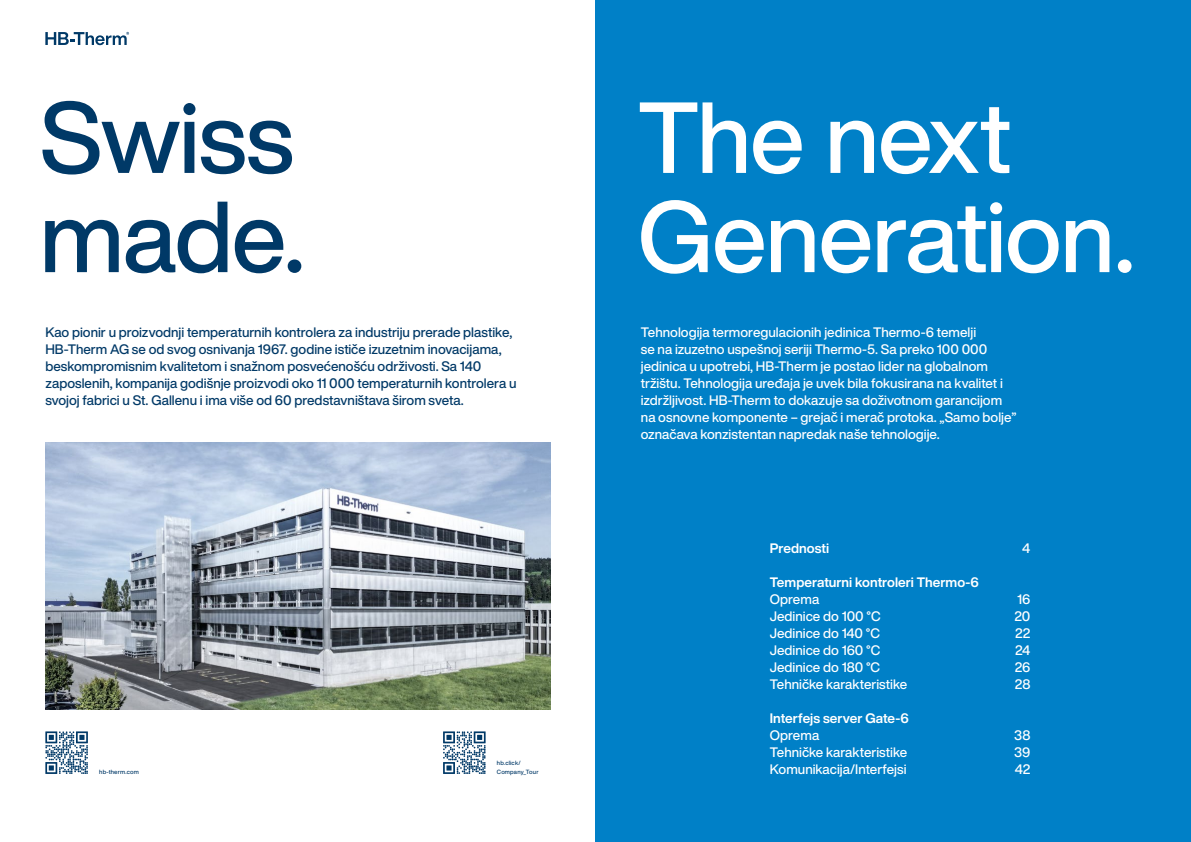
<style>
.page{position:relative;width:1191px;height:842px;background:#fff}
.page>*{position:absolute;margin:0;border:0;box-sizing:border-box;transform-origin:0 0}
.t1{font:500 99px/99.2px "Helvetica Now Display";letter-spacing:-.015em;color:#fff}
.t2{font:500 99px/99.2px "Helvetica Now Display";letter-spacing:-.01em;color:#003967}
.t3{font:500 13.5px/17px "Helvetica Now Display";color:#fff}
.t4{font:500 13.5px/17px "Helvetica Now Display";color:#003967}
.t5{font:700 13.5px "Helvetica Now Display";color:#fff}
.t6{font:500 6px "Helvetica Now Display";letter-spacing:.025em;color:#003967}
</style>
<div class="page">
<div style="left:595px;top:0;width:596px;height:842px;background:#0080c7"></div>
<svg style="left:45px;top:32px;width:84px;height:13px"></svg>
<svg style="left:443px;top:731px;width:42px;height:43px"></svg>
<img style="left:45px;top:442px;width:505px;height:267px">
<svg style="left:45px;top:731px;width:43px;height:43px"></svg>
<h1 class="t2" style="left:40px;top:88px;width:267px">Swiss made.</h1>
<p class="t4" style="left:45px;top:324px;width:472px">Kao pionir u proizvodnji temperaturnih kontrolera za industriju prerade plastike, HB-Therm AG se od svog osnivanja 1967. godine ističe izuzetnim inovacijama, beskompromisnim kvalitetom i snažnom posvećenošću održivosti. Sa 140 zaposlenih, kompanija godišnje proizvodi oko 11 000 temperaturnih kontrolera u svojoj fabrici u St. Gallenu i ima više od 60 predstavništava širom sveta.</p>
<p class="t6" style="left:497px;top:759px;width:25px">hb.click/</p>
<p class="t6" style="left:99px;top:768px;width:41px">hb-therm.com</p>
<p class="t6" style="left:497px;top:768px;width:43px">Company_Tour</p>
<h1 class="t1" style="left:638px;top:88px;width:499px">The next<br>Generation.</h1>
<p class="t3" style="left:641px;top:324px;width:377px">Tehnologija termoregulacionih jedinica Thermo-6 temelji<br>se na izuzetno uspešnoj seriji Thermo-5. Sa preko 100 000 jedinica u upotrebi, HB-Therm je postao lider na globalnom tržištu. Tehnologija uređaja je uvek bila fokusirana na kvalitet i izdržljivost. HB-Therm to dokazuje sa doživotnom garancijom na osnovne komponente – grejač i merač protoka. „Samo bolje” označava konzistentan napredak naše tehnologije.</p>
<p class="t5" style="left:770px;top:539px;width:61px">Prednosti</p>
<p class="t3" style="left:1022px;top:539px;width:10px">4</p>
<p class="t5" style="left:770px;top:573px;width:211px">Temperaturni kontroleri Thermo-6</p>
<p class="t3" style="left:770px;top:590px;width:51px">Oprema</p>
<p class="t3" style="left:1017px;top:590px;width:15px">16</p>
<p class="t3" style="left:770px;top:607px;width:112px">Jedinice do 100 °C</p>
<p class="t3" style="left:1014px;top:607px;width:17px">20</p>
<p class="t3" style="left:770px;top:624px;width:112px">Jedinice do 140 °C</p>
<p class="t3" style="left:1015px;top:624px;width:17px">22</p>
<p class="t3" style="left:770px;top:641px;width:112px">Jedinice do 160 °C</p>
<p class="t3" style="left:1015px;top:641px;width:17px">24</p>
<p class="t3" style="left:770px;top:658px;width:112px">Jedinice do 180 °C</p>
<p class="t3" style="left:1014px;top:658px;width:17px">26</p>
<p class="t3" style="left:770px;top:675px;width:139px">Tehničke karakteristike</p>
<p class="t3" style="left:1014px;top:675px;width:17px">28</p>
<p class="t5" style="left:770px;top:709px;width:141px">Interfejs server Gate-6</p>
<p class="t3" style="left:770px;top:726px;width:51px">Oprema</p>
<p class="t3" style="left:1014px;top:726px;width:18px">38</p>
<p class="t3" style="left:770px;top:743px;width:139px">Tehničke karakteristike</p>
<p class="t3" style="left:1014px;top:743px;width:18px">39</p>
<p class="t3" style="left:770px;top:760px;width:138px">Komunikacija/Interfejsi</p>
<p class="t3" style="left:1014px;top:760px;width:17px">42</p>
</div>
